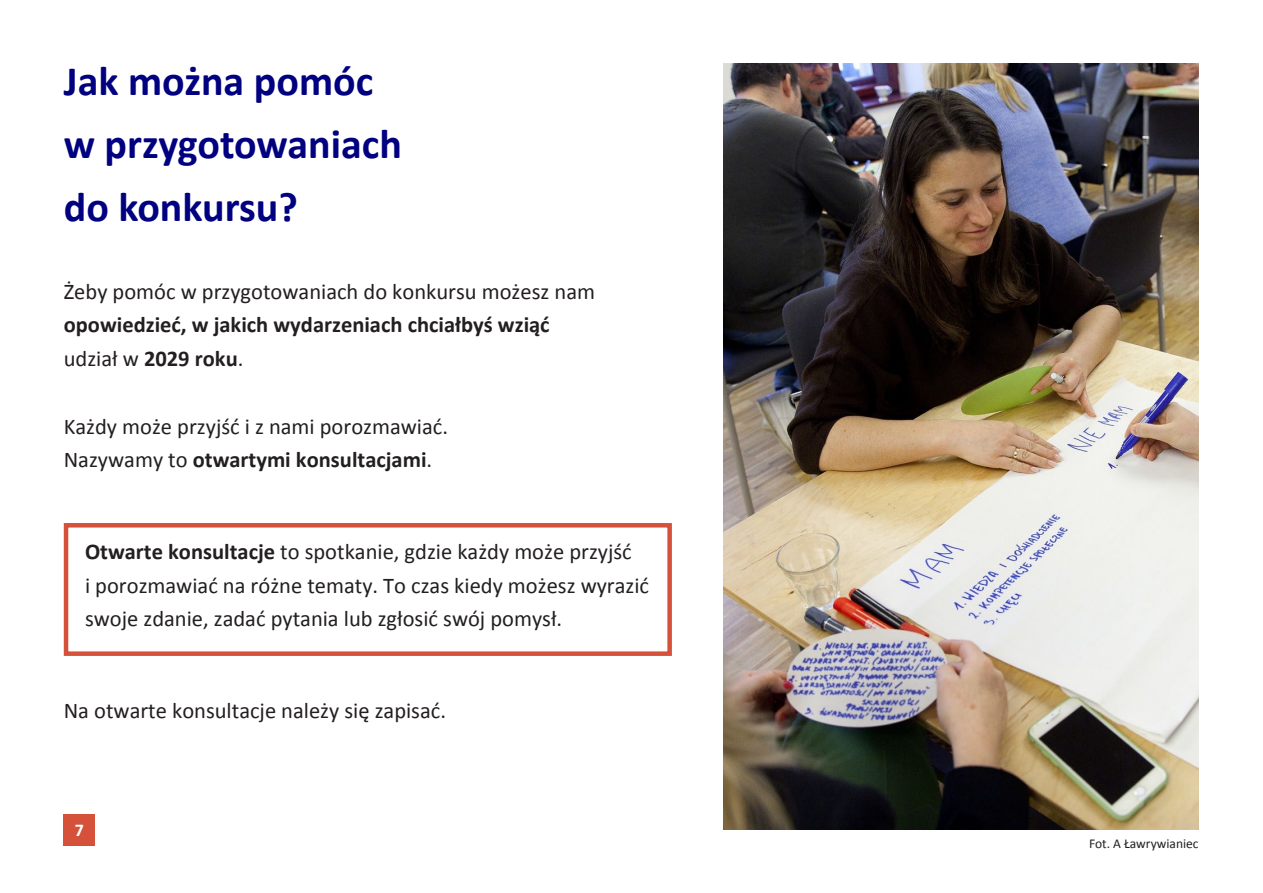
<style>
.page{position:relative;width:1263px;height:893px;background:#fff}
.page>*{position:absolute;margin:0;border:0;box-sizing:border-box;transform-origin:0 0}
.t1{font:700 42px/63px "Calibri";color:#010080}
.t2{font:22.5px/33.8px "Calibri";color:#231f20}
.t3{font:700 22.5px/33.8px "Calibri";color:#231f20}
.t4{font:700 18px "Calibri";color:#fff}
.t5{font:13.5px "Calibri";color:#231f20}
.s1{font-weight:400}
.s2{font-weight:700}
</style>
<div class="page">
<div style="left:64px;top:815px;width:31px;height:31px;background:#d5513a"></div>
<div style="left:64px;top:523px;width:608px;height:133px;border:4px solid #d5513a"></div>
<img style="left:724px;top:64px;width:475px;height:765px">
<h1 class="t1" style="left:64px;top:50px;width:340px">Jak można pomóc w przygotowaniach do konkursu?</h1>
<p class="t3" style="left:64px;top:274px;width:533px"><span class="s1">Żeby pomóc w przygotowaniach do konkursu możesz nam </span>opowiedzieć, w jakich wydarzeniach chciałbyś wziąć <span class="s1">udział w</span> 2029 roku<span class="s1">.</span></p>
<p class="t2" style="left:64px;top:409px;width:386px">Każdy może przyjść i z nami porozmawiać.<br>Nazywamy to <span class="s2">otwartymi konsultacjami</span>.</p>
<p class="t2" style="left:85px;top:535px;width:566px"><span class="s2">Otwarte konsultacje</span> to spotkanie, gdzie każdy może przyjść<br>i porozmawiać na różne tematy. To czas kiedy możesz wyrazić swoje zdanie, zadać pytania lub zgłosić swój pomysł.</p>
<p class="t2" style="left:64px;top:694px;width:384px">Na otwarte konsultacje należy się zapisać.</p>
<p class="t4" style="left:75px;top:818px;width:11px">7</p>
<p class="t5" style="left:1089px;top:835px;width:111px">Fot. A Ławrywianiec</p>
</div>
